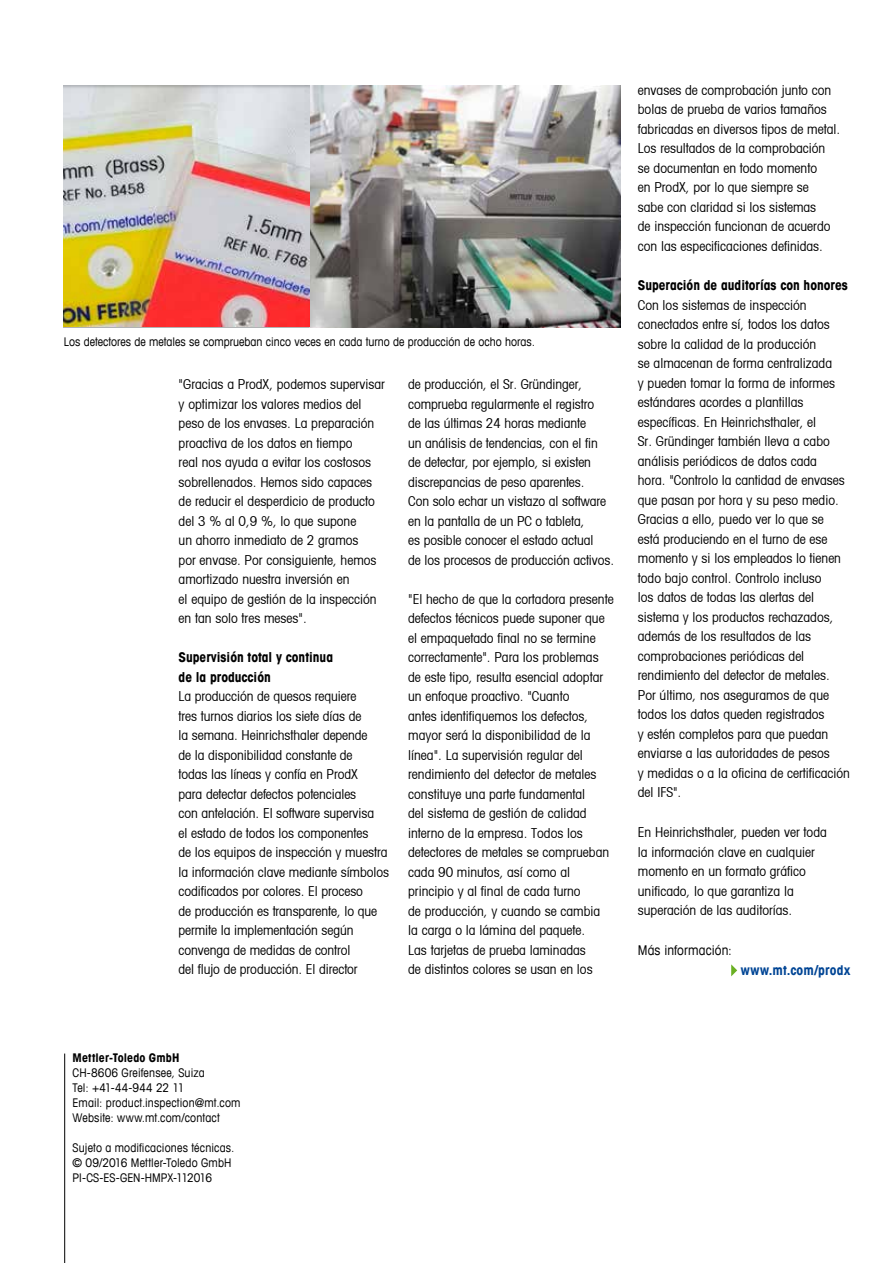
<style>
.page{position:relative;width:893px;height:1263px;background:#fff}
.page>*{position:absolute;margin:0;border:0;box-sizing:border-box;transform-origin:0 0}
.t1{font:condensed 13.5px/19.5px "Avant Garde";color:#000}
.t2{font:700 condensed 13.5px/19.5px "Avant Garde";color:#000}
.t3{font:700 condensed 13.5px "Avant Garde Com";letter-spacing:.015em;color:#004595}
.t4{font:condensed 13.5px "Avant Garde Com";letter-spacing:.01em;color:#000}
.t5{font:condensed 12px/15px "Avant Garde Com";letter-spacing:.005em;color:#000}
.t6{font:700 condensed 12px "Avant Garde Com";letter-spacing:.01em;color:#000}
</style>
<div class="page">
<svg style="left:731px;top:964px;width:6px;height:12px"></svg>
<img style="left:64px;top:85px;width:557px;height:242px">
<hr style="left:64px;top:1053px;width:1px;height:210px;background:#000">
<p class="t5" style="left:64px;top:334px;width:473px">Los detectores de metales se comprueban cinco veces en cada turno de producción de ocho horas.</p>
<p class="t1" style="left:408px;top:375px;width:207px">de producción, el Sr. Gründinger, comprueba regularmente el registro<br>de las últimas 24 horas mediante<br>un análisis de tendencias, con el fin<br>de detectar, por ejemplo, si existen discrepancias de peso aparentes.<br>Con solo echar un vistazo al software en la pantalla de un PC o tableta,<br>es posible conocer el estado actual<br>de los procesos de producción activos.</p>
<p class="t1" style="left:408px;top:589px;width:207px">"El hecho de que la cortadora presente defectos técnicos puede suponer que el empaquetado final no se termine correctamente". Para los problemas de este tipo, resulta esencial adoptar un enfoque proactivo. "Cuanto<br>antes identifiquemos los defectos, mayor será la disponibilidad de la línea". La supervisión regular del rendimiento del detector de metales constituye una parte fundamental<br>del sistema de gestión de calidad interno de la empresa. Todos los detectores de metales se comprueban cada 90 minutos, así como al principio y al final de cada turno<br>de producción, y cuando se cambia<br>la carga o la lámina del paquete.<br>Las tarjetas de prueba laminadas<br>de distintos colores se usan en los</p>
<p class="t1" style="left:179px;top:375px;width:208px">"Gracias a ProdX, podemos supervisar y optimizar los valores medios del peso de los envases. La preparación proactiva de los datos en tiempo<br>real nos ayuda a evitar los costosos sobrellenados. Hemos sido capaces de reducir el desperdicio de producto del 3 % al 0,9 %, lo que supone<br>un ahorro inmediato de 2 gramos<br>por envase. Por consiguiente, hemos amortizado nuestra inversión en<br>el equipo de gestión de la inspección en tan solo tres meses".</p>
<p class="t2" style="left:179px;top:647px;width:156px">Supervisión total y continua de la producción</p>
<p class="t1" style="left:179px;top:686px;width:212px">La producción de quesos requiere<br>tres turnos diarios los siete días de<br>la semana. Heinrichsthaler depende<br>de la disponibilidad constante de<br>todas las líneas y confía en ProdX<br>para detectar defectos potenciales<br>con antelación. El software supervisa<br>el estado de todos los componentes<br>de los equipos de inspección y muestra la información clave mediante símbolos codificados por colores. El proceso<br>de producción es transparente, lo que permite la implementación según convenga de medidas de control<br>del flujo de producción. El director</p>
<p class="t1" style="left:638px;top:80px;width:204px">envases de comprobación junto con bolas de prueba de varios tamaños fabricadas en diversos tipos de metal.<br>Los resultados de la comprobación se documentan en todo momento<br>en ProdX, por lo que siempre se<br>sabe con claridad si los sistemas<br>de inspección funcionan de acuerdo con las especificaciones definidas.</p>
<p class="t2" style="left:638px;top:275px;width:211px">Superación de auditorías con honores</p>
<p class="t1" style="left:638px;top:295px;width:214px">Con los sistemas de inspección conectados entre sí, todos los datos sobre la calidad de la producción<br>se almacenan de forma centralizada<br>y pueden tomar la forma de informes estándares acordes a plantillas específicas. En Heinrichsthaler, el<br>Sr. Gründinger también lleva a cabo análisis periódicos de datos cada<br>hora. "Controlo la cantidad de envases que pasan por hora y su peso medio.<br>Gracias a ello, puedo ver lo que se<br>está produciendo en el turno de ese momento y si los empleados lo tienen todo bajo control. Controlo incluso<br>los datos de todas las alertas del sistema y los productos rechazados, además de los resultados de las comprobaciones periódicas del rendimiento del detector de metales.<br>Por último, nos aseguramos de que todos los datos queden registrados<br>y estén completos para que puedan enviarse a las autoridades de pesos<br>y medidas o a la oficina de certificación del IFS".</p>
<p class="t1" style="left:638px;top:822px;width:190px">En Heinrichsthaler, pueden ver toda la información clave en cualquier momento en un formato gráfico unificado, lo que garantiza la superación de las auditorías.</p>
<p class="t4" style="left:638px;top:941px;width:96px">Más información:</p>
<p class="t3" style="left:741px;top:961px;width:111px">www.mt.com/prodx</p>
<p class="t6" style="left:73px;top:1050px;width:108px">Mettler-Toledo GmbH</p>
<p class="t5" style="left:73px;top:1065px;width:169px">CH-8606 Greifensee, Suiza<br>Tel: +41-44-944 22 11<br>Email: product.inspection@mt.com<br>Website: www.mt.com/contact</p>
<p class="t5" style="left:73px;top:1140px;width:163px">Sujeto a modificaciones técnicas. © 09/2016 Mettler-Toledo GmbH<br>PI-CS-ES-GEN-HMPX-112016</p>
</div>
